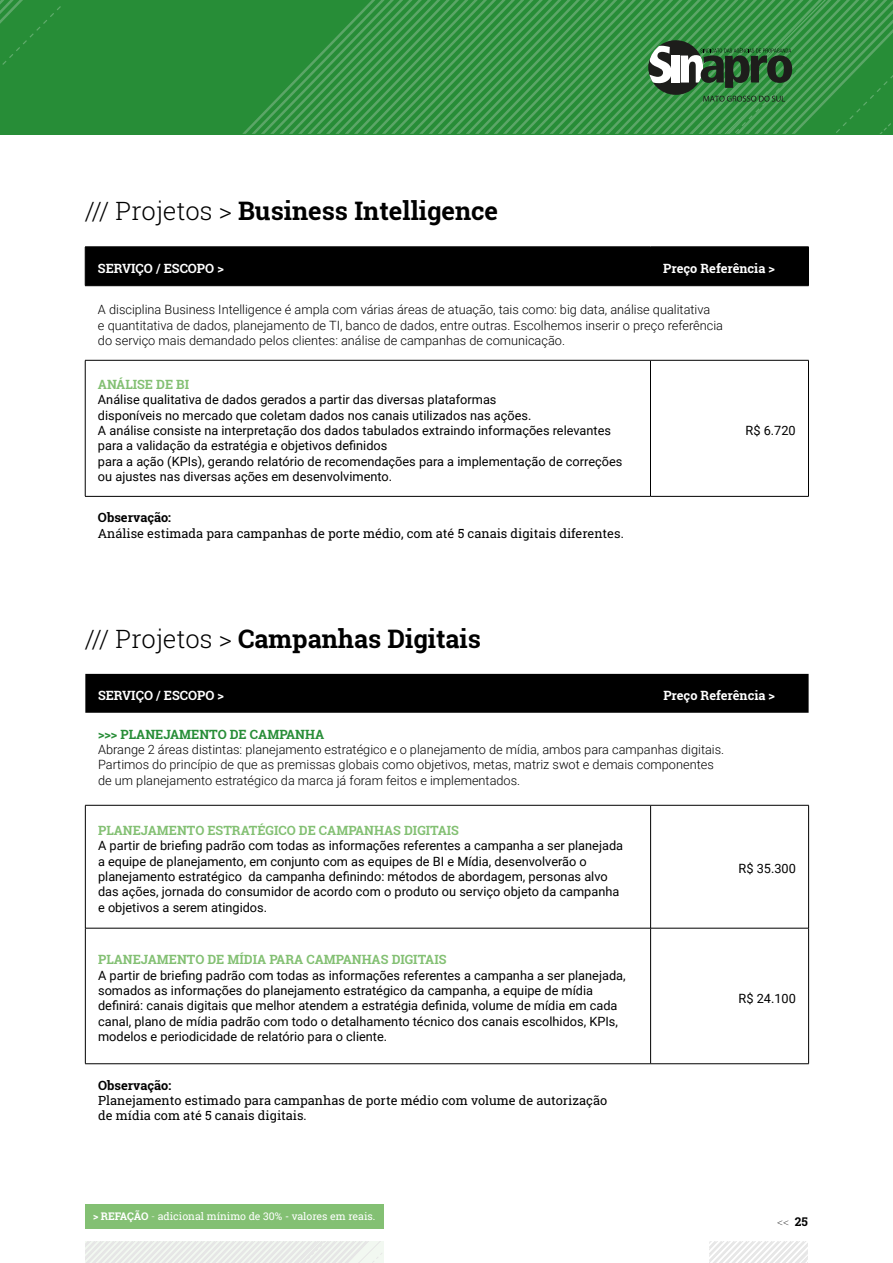
<style>
.page{position:relative;width:893px;height:1263px;background:#fff}
.page>*{position:absolute;margin:0;border:0;box-sizing:border-box;transform-origin:0 0}
.t1{font:700 25.5px "Roboto Slab";color:#000}
.t2{font:12.75px/15.3px "Roboto";color:#000}
.t3{font:300 12.75px/15.3px "Roboto";color:#000}
.t4{font:12.75px/15.3px "Roboto Slab";color:#000}
.t5{font:700 12.75px "Roboto Slab";color:#83c073}
.t6{font:700 12.75px "Roboto Slab";color:#fff}
.t7{font:700 12.75px "Roboto Slab";color:#278d37}
.t8{font:700 12.75px "Roboto Slab";color:#000}
.t9{font:100 12px "Roboto Slab";color:#000}
.t10{font:10.5px "Roboto Slab";color:#fff}
.s1{font-weight:300}
.s2{font-weight:700}
</style>
<div class="page">
<div style="left:0;top:0;width:893px;height:135px;background:#278d37"></div>
<svg style="left:0;top:0;width:61px;height:65px"></svg>
<svg style="left:242px;top:0;width:651px;height:134px"></svg>
<svg style="left:709px;top:1242px;width:99px;height:21px"></svg>
<div style="left:86px;top:248px;width:722px;height:37px;background:#000"></div>
<hr style="left:85px;top:247px;width:565px;height:1px;background:#000">
<hr style="left:85px;top:247px;width:1px;height:38px;background:#000">
<hr style="left:650px;top:247px;width:159px;height:1px;background:#000">
<hr style="left:650px;top:247px;width:1px;height:38px;background:#000">
<hr style="left:808px;top:247px;width:1px;height:38px;background:#000">
<hr style="left:85px;top:285px;width:565px;height:1px;background:#000">
<hr style="left:650px;top:285px;width:159px;height:1px;background:#000">
<hr style="left:85px;top:360px;width:565px;height:1px;background:#000">
<hr style="left:85px;top:360px;width:1px;height:136px;background:#000">
<hr style="left:650px;top:360px;width:159px;height:1px;background:#000">
<hr style="left:650px;top:360px;width:1px;height:136px;background:#000">
<hr style="left:808px;top:360px;width:1px;height:136px;background:#000">
<hr style="left:85px;top:496px;width:565px;height:1px;background:#000">
<hr style="left:650px;top:496px;width:159px;height:1px;background:#000">
<div style="left:85px;top:674px;width:724px;height:39px;background:#000"></div>
<hr style="left:85px;top:805px;width:566px;height:1px;background:#000">
<hr style="left:85px;top:805px;width:1px;height:123px;background:#000">
<hr style="left:651px;top:805px;width:158px;height:1px;background:#000">
<hr style="left:650px;top:805px;width:1px;height:123px;background:#000">
<hr style="left:808px;top:805px;width:1px;height:123px;background:#000">
<hr style="left:85px;top:928px;width:566px;height:1px;background:#000">
<hr style="left:85px;top:928px;width:1px;height:135px;background:#000">
<hr style="left:651px;top:928px;width:158px;height:1px;background:#000">
<hr style="left:650px;top:928px;width:1px;height:135px;background:#000">
<hr style="left:808px;top:928px;width:1px;height:135px;background:#000">
<hr style="left:85px;top:1063px;width:566px;height:1px;background:#000">
<hr style="left:651px;top:1063px;width:158px;height:1px;background:#000">
<svg style="left:85px;top:1242px;width:299px;height:21px"></svg>
<div style="left:85px;top:1204px;width:299px;height:25px;background:#83c073"></div>
<h1 class="t1" style="left:85px;top:193px;width:415px"><span class="s1">/// Projetos &gt;</span> Business Intelligence</h1>
<p class="t6" style="left:98px;top:260px;width:127px">SERVIÇO / ESCOPO &gt;</p>
<p class="t6" style="left:663px;top:260px;width:113px">Preço Referência &gt;</p>
<p class="t3" style="left:98px;top:302px;width:627px">A disciplina Business Intelligence é ampla com várias áreas de atuação, tais como: big data, análise qualitativa<br>e quantitativa de dados, planejamento de TI, banco de dados, entre outras. Escolhemos inserir o preço referência do serviço mais demandado pelos clientes: análise de campanhas de comunicação.</p>
<p class="t5" style="left:98px;top:376px;width:93px">ANÁLISE DE BI</p>
<p class="t2" style="left:98px;top:392px;width:526px">Análise qualitativa de dados gerados a partir das diversas plataformas<br>disponíveis no mercado que coletam dados nos canais utilizados nas ações.<br>A análise consiste na interpretação dos dados tabulados extraindo informações relevantes para a validação da estratégia e objetivos definidos<br>para a ação (KPIs), gerando relatório de recomendações para a implementação de correções ou ajustes nas diversas ações em desenvolvimento.</p>
<p class="t2" style="left:746px;top:422px;width:52px">R$ 6.720</p>
<p class="t8" style="left:98px;top:509px;width:75px">Observação:</p>
<p class="t4" style="left:98px;top:525px;width:527px">Análise estimada para campanhas de porte médio, com até 5 canais digitais diferentes.</p>
<h1 class="t1" style="left:85px;top:621px;width:397px"><span class="s1">/// Projetos &gt;</span> Campanhas Digitais</h1>
<p class="t6" style="left:98px;top:687px;width:127px">SERVIÇO / ESCOPO &gt;</p>
<p class="t6" style="left:663px;top:687px;width:113px">Preço Referência &gt;</p>
<p class="t7" style="left:98px;top:725px;width:228px">&gt;&gt;&gt; PLANEJAMENTO DE CAMPANHA</p>
<p class="t3" style="left:98px;top:741px;width:628px">Abrange 2 áreas distintas: planejamento estratégico e o planejamento de mídia, ambos para campanhas digitais.<br>Partimos do princípio de que as premissas globais como objetivos, metas, matriz swot e demais componentes de um planejamento estratégico da marca já foram feitos e implementados.</p>
<p class="t5" style="left:98px;top:822px;width:362px">PLANEJAMENTO ESTRATÉGICO DE CAMPANHAS DIGITAIS</p>
<p class="t2" style="left:98px;top:838px;width:527px">A partir de briefing padrão com todas as informações referentes a campanha a ser planejada a equipe de planejamento, em conjunto com as equipes de BI e Mídia, desenvolverão o planejamento estratégico da campanha definindo: métodos de abordagem, personas alvo das ações, jornada do consumidor de acordo com o produto ou serviço objeto da campanha e objetivos a serem atingidos.</p>
<p class="t2" style="left:738px;top:861px;width:59px">R$ 35.300</p>
<p class="t5" style="left:98px;top:951px;width:350px">PLANEJAMENTO DE MÍDIA PARA CAMPANHAS DIGITAIS</p>
<p class="t2" style="left:98px;top:967px;width:529px">A partir de briefing padrão com todas as informações referentes a campanha a ser planejada, somados as informações do planejamento estratégico da campanha, a equipe de mídia definirá: canais digitais que melhor atendem a estratégia definida, volume de mídia em cada canal, plano de mídia padrão com todo o detalhamento técnico dos canais escolhidos, KPIs, modelos e periodicidade de relatório para o cliente.</p>
<p class="t8" style="left:98px;top:1076px;width:75px">Observação:</p>
<p class="t4" style="left:98px;top:1093px;width:511px">Planejamento estimado para campanhas de porte médio com volume de autorização de mídia com até 5 canais digitais.</p>
<p class="t10" style="left:93px;top:1209px;width:284px"><span class="s2">&gt; REFAÇÃO</span> <span class="s1">-</span> adicional mínimo de 30% - valores em reais.</p>
<p class="t2" style="left:738px;top:990px;width:59px">R$ 24.100</p>
<p class="t9" style="left:777px;top:1214px;width:32px">&lt;&lt; <span class="s2">25</span></p>
</div>
